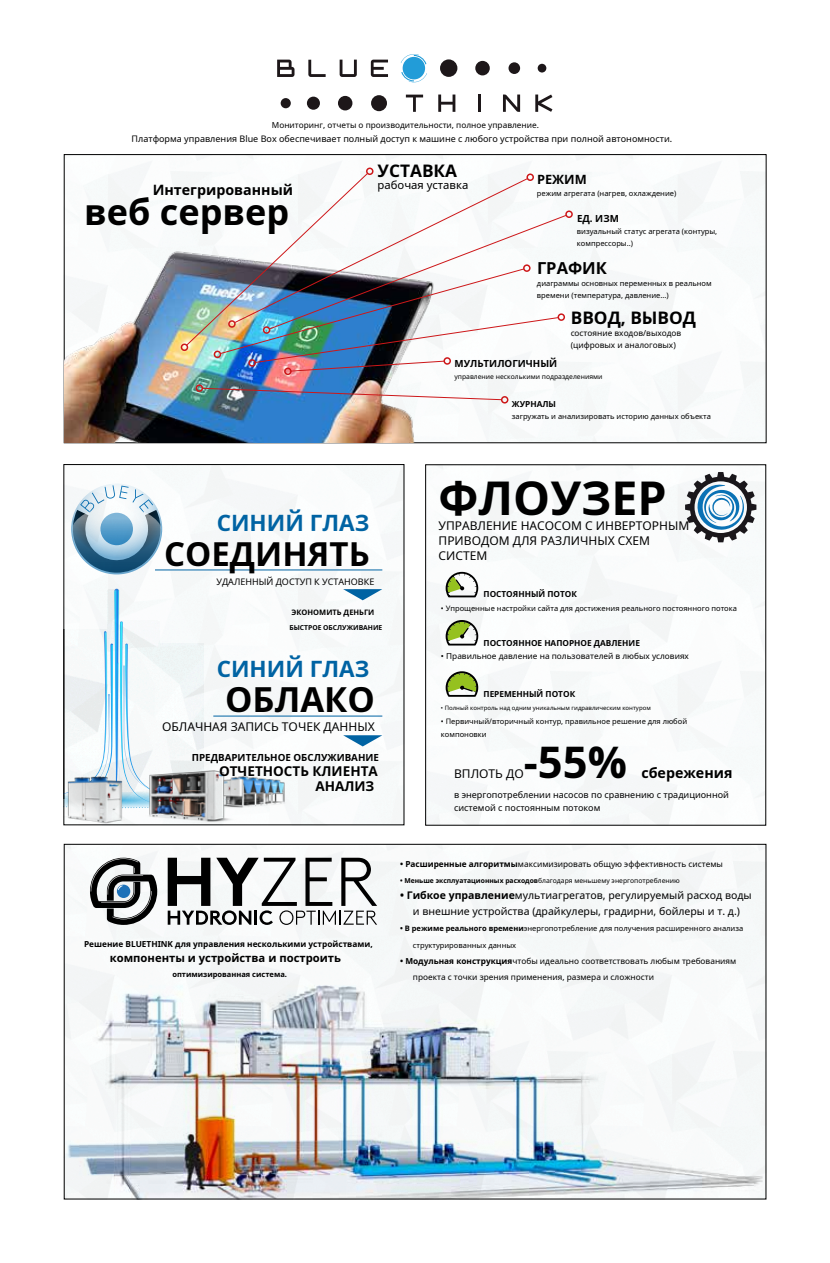
<style>
.page{position:relative;width:830px;height:1263px;background:#fff}
.page>*{position:absolute;margin:0;border:0;box-sizing:border-box;transform-origin:0 0}
.t1{font:700 46.5px "Noto Sans";color:#000}
.t2{font:700 43.5px "Noto Sans";color:#000}
.t3{font:700 36px "Noto Sans";color:#000}
.t4{font:700 34.5px "Noto Sans";color:#000}
.t5{font:700 33px "Noto Sans";color:#000}
.t6{font:700 22.5px "Noto Sans";color:#0063a3}
.t7{font:700 17.25px "Noto Sans";color:#000}
.t8{font:700 16.5px "Noto Sans";color:#000}
.t9{font:700 14.25px "Noto Sans";color:#000}
.t10{font:700 13.5px/15px "Noto Sans";color:#000;text-align:right}
.t11{font:700 12.75px "Noto Sans";color:#000}
.t12{font:12px/15px "Noto Sans";color:#000}
.t13{font:700 11.25px "Noto Sans";color:#000}
.t14{font:11.25px "Noto Sans";color:#000}
.t15{font:10.5px/16.2px "Noto Sans";color:#000;text-align:center}
.t16{font:700 9.75px "Noto Sans";color:#000}
.t17{font:9px/13.5px "Noto Sans";color:#000}
.t18{font:8.25px/12px "Noto Sans";color:#000}
.t19{font:700 8.25px "Noto Sans";color:#000}
.t20{font:7.5px/12px "Noto Sans";color:#000}
.t21{font:700 7.5px "Noto Sans";color:#000}
.t22{font:6.75px "Noto Sans";color:#000}
.t23{font:700 6.75px "Noto Sans";color:#000}
.t24{font:6px "Noto Sans";color:#000}
.s1{font-weight:700}
</style>
<div class="page">
<img style="left:87px;top:156px;width:677px;height:285px">
<svg style="left:72px;top:485px;width:89px;height:88px"></svg>
<svg style="left:63px;top:589px;width:163px;height:172px"></svg>
<img style="left:246px;top:761px;width:47px;height:56px">
<img style="left:68px;top:761px;width:56px;height:64px">
<img style="left:124px;top:749px;width:122px;height:76px">
<img style="left:63px;top:757px;width:5px;height:68px">
<img style="left:64px;top:249px;width:377px;height:194px">
<img style="left:64px;top:847px;width:702px;height:352px">
<svg style="left:684px;top:472px;width:72px;height:70px"></svg>
<div style="left:440px;top:59px;width:17px;height:18px;background:#1d1719;border-radius:50%"></div>
<div style="left:371px;top:95px;width:16px;height:16px;background:#1d1719;border-radius:50%"></div>
<div style="left:475px;top:61px;width:14px;height:14px;background:#1d1719;border-radius:50%"></div>
<div style="left:338px;top:96px;width:14px;height:14px;background:#1d1719;border-radius:50%"></div>
<div style="left:508px;top:62px;width:12px;height:12px;background:#1d1719;border-radius:50%"></div>
<div style="left:307px;top:97px;width:13px;height:13px;background:#1d1719;border-radius:50%"></div>
<div style="left:537px;top:64px;width:9px;height:9px;background:#1d1719;border-radius:50%"></div>
<div style="left:280px;top:98px;width:11px;height:10px;background:#1d1719;border-radius:50%"></div>
<svg style="left:400px;top:54px;width:27px;height:28px"></svg>
<svg style="left:370px;top:60px;width:18px;height:17px"></svg>
<svg style="left:277px;top:60px;width:17px;height:17px"></svg>
<svg style="left:339px;top:60px;width:17px;height:17px"></svg>
<svg style="left:308px;top:60px;width:17px;height:17px"></svg>
<svg style="left:438px;top:95px;width:17px;height:17px"></svg>
<svg style="left:535px;top:95px;width:17px;height:17px"></svg>
<svg style="left:503px;top:95px;width:17px;height:17px"></svg>
<svg style="left:405px;top:95px;width:18px;height:17px"></svg>
<hr style="left:477px;top:95px;width:3px;height:17px;background:#1d1719">
<div style="left:565px;top:210px;width:7px;height:8px;border:2px solid #cd1719;border-radius:50%"></div>
<div style="left:284px;top:368px;width:7px;height:7px;border:2px solid #cd1719;border-radius:50%"></div>
<img style="left:201px;top:387px;width:301px;height:13px">
<div style="left:500px;top:396px;width:8px;height:8px;border:2px solid #cd1719;border-radius:50%"></div>
<div style="left:195px;top:384px;width:8px;height:8px;border:2px solid #cd1719;border-radius:50%"></div>
<img style="left:185px;top:172px;width:382px;height:200px">
<div style="left:366px;top:168px;width:7px;height:7px;border:2px solid #cd1719;border-radius:50%"></div>
<div style="left:181px;top:344px;width:7px;height:7px;border:2px solid #cd1719;border-radius:50%"></div>
<hr style="left:155px;top:570px;width:227px;height:1px;background:#0063a3">
<svg style="left:343px;top:589px;width:39px;height:11px"></svg>
<hr style="left:213px;top:716px;width:169px;height:1px;background:#0063a3">
<svg style="left:343px;top:735px;width:39px;height:11px"></svg>
<svg style="left:168px;top:858px;width:209px;height:67px"></svg>
<svg style="left:90px;top:858px;width:67px;height:67px"></svg>
<svg style="left:445px;top:572px;width:33px;height:25px"></svg>
<svg style="left:445px;top:620px;width:33px;height:25px"></svg>
<svg style="left:445px;top:671px;width:33px;height:26px"></svg>
<p class="t18" style="left:272px;top:119px;width:268px">Мониторинг, отчеты о производительности, полное управление.</p>
<p class="t17" style="left:131px;top:132px;width:542px">Платформа управления Blue Box обеспечивает полный доступ к машине с любого устройства при полной автономности.</p>
<h3 class="t9" style="left:153px;top:180px;width:142px">Интегрированный</h3>
<h3 class="t7" style="left:377px;top:158px;width:81px">УСТАВКА</h3>
<h3 class="t14" style="left:377px;top:177px;width:92px">рабочая уставка</h3>
<h3 class="t11" style="left:537px;top:170px;width:51px">РЕЖИМ</h3>
<p class="t20" style="left:536px;top:187px;width:141px">режим агрегата (нагрев, охлаждение)</p>
<p class="t20" style="left:576px;top:225px;width:142px">визуальный статус агрегата (контуры, компрессоры..)</p>
<h3 class="t8" style="left:537px;top:256px;width:71px">ГРАФИК</h3>
<p class="t20" style="left:536px;top:277px;width:176px">диаграммы основных переменных в реальном времени (температура, давление...)</p>
<h3 class="t7" style="left:570px;top:306px;width:127px">ВВОД, ВЫВОД</h3>
<p class="t18" style="left:570px;top:327px;width:112px">состояние входов/выходов (цифровых и аналоговых)</p>
<h3 class="t16" style="left:454px;top:356px;width:104px">МУЛЬТИЛОГИЧНЫЙ</h3>
<p class="t22" style="left:454px;top:372px;width:150px">управление несколькими подразделениями</p>
<p class="t19" style="left:511px;top:398px;width:46px">ЖУРНАЛЫ</p>
<p class="t20" style="left:511px;top:410px;width:200px">загружать и анализировать историю данных объекта</p>
<h3 class="t3" style="left:84px;top:186px;width:206px">веб сервер</h3>
<h3 class="t16" style="left:576px;top:211px;width:43px">ЕД. ИЗМ</h3>
<h3 class="t6" style="left:217px;top:507px;width:154px">СИНИЙ ГЛАЗ</h3>
<h3 class="t5" style="left:164px;top:530px;width:207px">СОЕДИНЯТЬ</h3>
<p class="t17" style="left:216px;top:575px;width:159px">УДАЛЕННЫЙ ДОСТУП К УСТАНОВКЕ</p>
<h1 class="t1" style="left:438px;top:466px;width:229px">ФЛОУЗЕР</h1>
<h3 class="t12" style="left:438px;top:518px;width:252px">УПРАВЛЕНИЕ НАСОСОМ С ИНВЕРТОРНЫМ<br>ПРИВОДОМ ДЛЯ РАЗЛИЧНЫХ СХЕМ<br>СИСТЕМ</h3>
<p class="t19" style="left:483px;top:588px;width:95px">ПОСТОЯННЫЙ ПОТОК</p>
<p class="t20" style="left:441px;top:602px;width:297px">• Упрощенные настройки сайта для достижения реального постоянного потока</p>
<p class="t21" style="left:291px;top:607px;width:84px">ЭКОНОМИТЬ ДЕНЬГИ</p>
<p class="t23" style="left:289px;top:623px;width:94px">БЫСТРОЕ ОБСЛУЖИВАНИЕ</p>
<h3 class="t6" style="left:217px;top:653px;width:154px">СИНИЙ ГЛАЗ</h3>
<h3 class="t4" style="left:225px;top:675px;width:151px">ОБЛАКО</h3>
<p class="t19" style="left:483px;top:637px;width:158px">ПОСТОЯННОЕ НАПОРНОЕ ДАВЛЕНИЕ</p>
<p class="t18" style="left:441px;top:650px;width:249px">• Правильное давление на пользователей в любых условиях</p>
<p class="t19" style="left:483px;top:688px;width:93px">ПЕРЕМЕННЫЙ ПОТОК</p>
<p class="t24" style="left:441px;top:704px;width:211px">• Полный контроль над одним уникальным гидравлическим контуром</p>
<p class="t20" style="left:441px;top:714px;width:247px;line-height:13.5px">• Первичный/вторичный контур, правильное решение для любой компоновки</p>
<h3 class="t12" style="left:162px;top:719px;width:214px">ОБЛАЧНАЯ ЗАПИСЬ ТОЧЕК ДАННЫХ</h3>
<h3 class="t16" style="left:192px;top:751px;width:188px">ПРЕДВАРИТЕЛЬНОЕ ОБСЛУЖИВАНИЕ</h3>
<h3 class="t10" style="left:219px;top:764px;width:160px">ОТЧЕТНОСТЬ КЛИЕНТА<br>АНАЛИЗ</h3>
<h3 class="t12" style="left:454px;top:766px;width:71px">ВПЛОТЬ ДО</h3>
<h2 class="t2" style="left:523px;top:732px;width:104px">-55%</h2>
<h3 class="t9" style="left:641px;top:763px;width:93px">сбережения</h3>
<p class="t17" style="left:454px;top:788px;width:276px">в энергопотреблении насосов по сравнению с традиционной системой с постоянным потоком</p>
<p class="t19" style="left:84px;top:938px;width:290px">Решение BLUETHINK для управления несколькими устройствами,</p>
<h3 class="t13" style="left:110px;top:950px;width:233px">компоненты и устройства и построить</h3>
<p class="t21" style="left:172px;top:969px;width:116px">оптимизированная система.</p>
<p class="t18" style="left:400px;top:857px;width:324px"><span class="s1">• Расширенные алгоритмы</span>максимизировать общую эффективность системы</p>
<p class="t22" style="left:400px;top:875px;width:281px"><span class="s1">• Меньше эксплуатационных расходов</span>благодаря меньшему энергопотреблению</p>
<h3 class="t15" style="left:400px;top:887px;width:353px"><span class="s1">• Гибкое управление</span>мультиагрегатов, регулируемый расход воды и внешние устройства (драйкулеры, градирни, бойлеры и т. д.)</h3>
<p class="t20" style="left:412px;top:920px;width:332px;line-height:16.2px;text-indent:-13px"><span class="s1">• В режиме реального времени</span>энергопотребление для получения расширенного анализа структурированных данных</p>
<p class="t18" style="left:412px;top:952px;width:325px;line-height:16.2px;text-indent:-13px"><span class="s1">• Модульная конструкция</span>чтобы идеально соответствовать любым требованиям проекта с точки зрения применения, размера и сложности</p>
</div>
